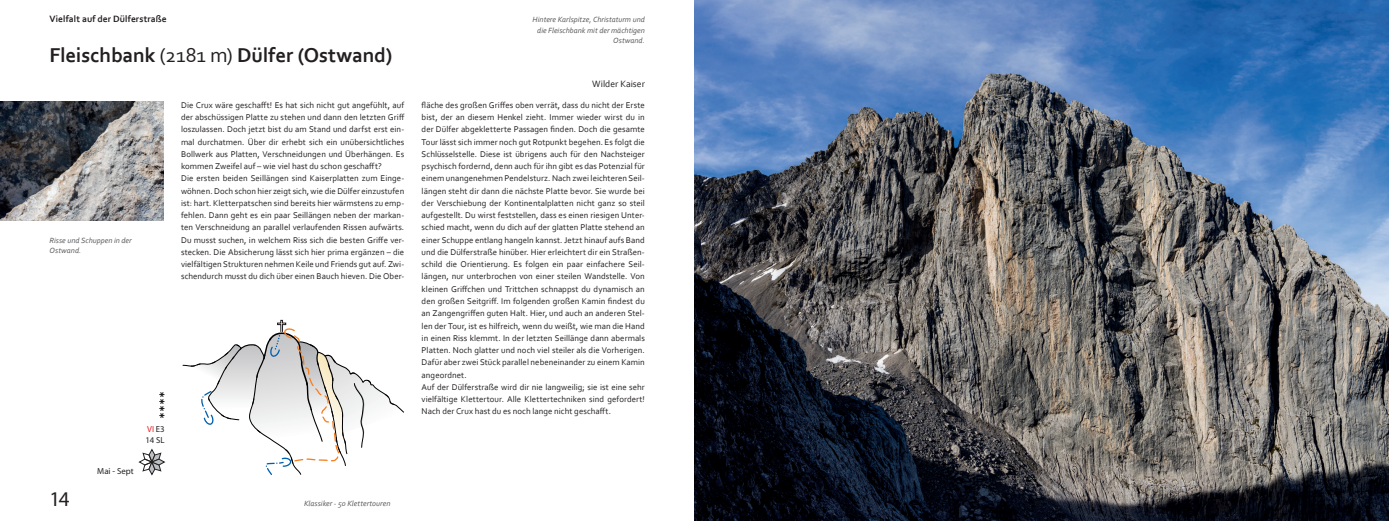
<style>
.page{position:relative;width:1389px;height:521px;background:#fff}
.page>*{position:absolute;margin:0;border:0;box-sizing:border-box;transform-origin:0 0}
.t1{font:700 21px "Corbel";letter-spacing:-.005em;color:#231f20}
.t2{font:21px "Myriad Pro";color:#231f20}
.t3{font:14px "Calibri";color:#000}
.t4{font:700 9.62px "Corbel";letter-spacing:.005em;color:#231f20}
.t5{font:9.62px "Corbel";letter-spacing:-.005em;color:#231f20}
.t6{font:8.75px/12.2px "Corbel";letter-spacing:.005em;color:#231f20}
.t7{font:8.75px/10.5px "Myriad Pro";color:#231f20}
.t8{font:italic 7.88px/10.5px "Corbel";letter-spacing:.005em;color:#57585a;text-align:right}
.s1{font-weight:400}
.s2{color:#ee1d23}
</style>
<div class="page">
<img style="left:0;top:102px;width:164px;height:119px">
<svg style="left:183px;top:320px;width:221px;height:155px"></svg>
<svg style="left:139px;top:448px;width:26px;height:28px"></svg>
<img style="left:694px;top:0;width:695px;height:521px">
<p class="t4" style="left:50px;top:13px;width:119px">Vielfalt auf der Dülferstraße</p>
<h1 class="t1" style="left:50px;top:42px;width:344px">Fleischbank <span class="s1">(2181 m)</span> Dülfer (Ostwand)</h1>
<p class="t8" style="left:533px;top:14px;width:114px">Hintere Karlspitze, Christaturm und die Fleischbank mit der mächtigen<br>Ostwand.</p>
<p class="t5" style="left:592px;top:78px;width:54px">Wilder Kaiser</p>
<p class="t8" style="left:50px;top:235px;width:84px;text-align:left">Risse und Schuppen in der<br>Ostwand.</p>
<p class="t7" style="left:97px;top:466px;width:38px">Mai - Sept</p>
<h2 class="t3" style="left:155px;top:419px;width:29px;rotate:-90deg">****</h2>
<p class="t7" style="left:145px;top:424px;width:21px"><span class="s2">VI</span> E3<br>14 SL</p>
<p class="t6" style="left:181px;top:99px;width:225px">Die Crux wäre geschafft! Es hat sich nicht gut angefühlt, auf der abschüssigen Platte zu stehen und dann den letzten Griff loszulassen. Doch jetzt bist du am Stand und darfst erst ein&shy;mal durchatmen. Über dir erhebt sich ein unübersichtliches Bollwerk aus Platten, Verschneidungen und Überhängen. Es kommen Zweifel auf – wie viel hast du schon geschafft?<br>Die ersten beiden Seillängen sind Kaiserplatten zum Einge&shy;wöhnen. Doch schon hier zeigt sich, wie die Dülfer einzustufen ist: hart. Kletterpatschen sind bereits hier wärmstens zu emp&shy;fehlen. Dann geht es ein paar Seillängen neben der markan&shy;ten Verschneidung an parallel verlaufenden Rissen aufwärts.<br>Du musst suchen, in welchem Riss sich die besten Griffe ver&shy;stecken. Die Absicherung lässt sich hier prima ergänzen – die vielfältigen Strukturen nehmen Keile und Friends gut auf. Zwi&shy;schendurch musst du dich über einen Bauch hieven. Die Ober-</p>
<p class="t6" style="left:422px;top:99px;width:225px">fläche des großen Griffes oben verrät, dass du nicht der Erste bist, der an diesem Henkel zieht. Immer wieder wirst du in der Dülfer abgekletterte Passagen finden. Doch die gesamte Tour lässt sich immer noch gut Rotpunkt begehen. Es folgt die Schlüsselstelle. Diese ist übrigens auch für den Nachsteiger psychisch fordernd, denn auch für ihn gibt es das Potenzial für einem unangenehmen Pendelsturz. Nach zwei leichteren Seil&shy;längen steht dir dann die nächste Platte bevor. Sie wurde bei der Verschiebung der Kontinentalplatten nicht ganz so steil aufgestellt. Du wirst feststellen, dass es einen riesigen Unter&shy;schied macht, wenn du dich auf der glatten Platte stehend an einer Schuppe entlang hangeln kannst. Jetzt hinauf aufs Band und die Dülferstraße hinüber. Hier erleichtert dir ein Straßen&shy;schild die Orientierung. Es folgen ein paar einfachere Seil&shy;längen, nur unterbrochen von einer steilen Wandstelle. Von kleinen Griffchen und Trittchen schnappst du dynamisch an den großen Seitgriff. Im folgenden großen Kamin findest du an Zangengriffen guten Halt. Hier, und auch an anderen Stel&shy;len der Tour, ist es hilfreich, wenn du weißt, wie man die Hand in einen Riss klemmt. In der letzten Seillänge dann abermals Platten. Noch glatter und noch viel steiler als die Vorherigen.<br>Dafür aber zwei Stück parallel nebeneinander zu einem Kamin angeordnet.<br>Auf der Dülferstraße wird dir nie langweilig; sie ist eine sehr vielfältige Klettertour. Alle Klettertechniken sind gefordert!<br>Nach der Crux hast du es noch lange nicht geschafft.</p>
<h1 class="t2" style="left:50px;top:486px;width:22px">14</h1>
<p class="t8" style="left:304px;top:498px;width:88px">Klassiker - 50 Klettertouren</p>
</div>
